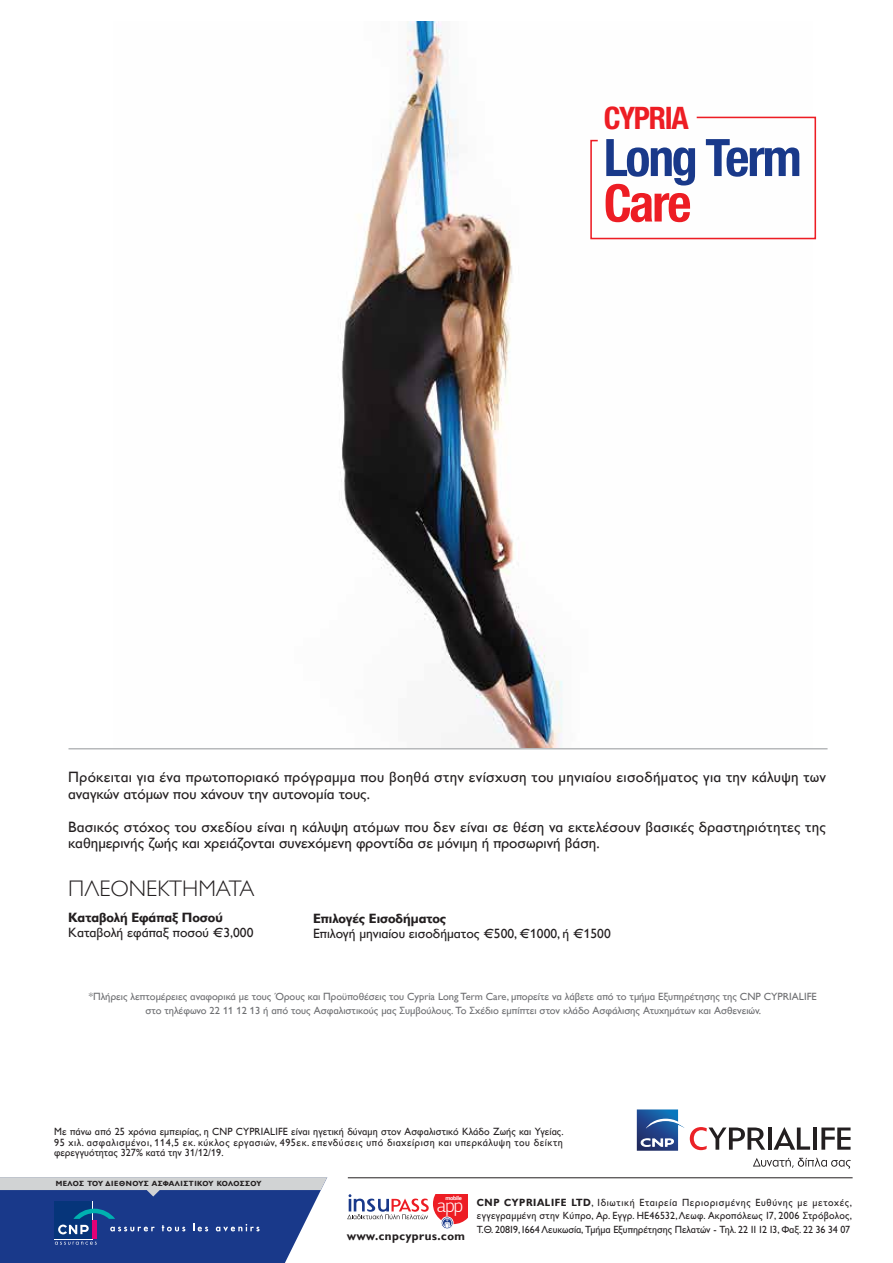
<style>
.page{position:relative;width:893px;height:1263px;background:#fff}
.page>*{position:absolute;margin:0;border:0;box-sizing:border-box;transform-origin:0 0}
.t1{font:700 55.5px "CF Helvetica Cond";letter-spacing:-.04em;color:#19398a}
.t2{font:700 55.5px "CF Helvetica Cond";color:#ed1d24}
.t3{font:700 33.3px "CF Helvetica Cond";letter-spacing:-.04em;color:#ed1d24}
.t4{font:300 22.5px "Gill Sans Hel TF";color:#231f20}
.t5{font:300 19.05px "PF Agora Sans Pro";color:#fff}
.t6{font:15px/16.5px "Gill Sans Hel TF";letter-spacing:.01em;color:#231f20}
.t7{font:13.5px "Gill Sans Hel TF";color:#231f20}
.t8{font:700 13.5px "Gill Sans Hel TF";color:#231f20}
.t9{font:700 12px "Gill Sans Hel";letter-spacing:.045em;color:#231f20}
.t10{font:10.5px/13.5px "Gill Sans Hel TF";color:#6d6e71;text-align:center}
.t11{font:10.5px/10.5px "Gill Sans Hel TF";letter-spacing:.005em;color:#231f20;text-align:justify;scale:.96 1}
.t12{font:10.5px/13.5px "Gill Sans Hel";color:#231f20;text-align:justify;scale:.95 1}
.t13{font:700 7.5px "Gill Sans Hel";letter-spacing:.05em;color:#231f20}
.t14{font:700 5.85px "PF Agora Sans Pro";letter-spacing:-.05em;color:#fff}
.s1{font-weight:700}
</style>
<div class="page">
<svg style="left:0;top:1177px;width:327px;height:86px;background:#47609e"></svg>
<div style="left:441px;top:1217px;width:12px;height:12px;border:1px solid #fff;border-radius:50%"></div>
<svg style="left:347px;top:1194px;width:121px;height:34px"></svg>
<hr style="left:768px;top:1127px;width:4px;height:23px;background:#231f20">
<svg style="left:773px;top:1127px;width:37px;height:23px"></svg>
<hr style="left:813px;top:1127px;width:4px;height:23px;background:#231f20">
<svg style="left:821px;top:1127px;width:29px;height:23px"></svg>
<svg style="left:636px;top:1109px;width:1px;height:42px"></svg>
<svg style="left:637px;top:1109px;width:128px;height:42px"></svg>
<svg style="left:753px;top:1158px;width:98px;height:11px"></svg>
<hr style="left:348px;top:1177px;width:505px;height:1px;background:#231f20">
<img style="left:340px;top:21px;width:223px;height:727px">
<hr style="left:68px;top:748px;width:759px;height:1px;background:#939598">
<svg style="left:590px;top:116px;width:227px;height:124px"></svg>
<h2 class="t3" style="left:604px;top:100px;width:86px">CYPRIA</h2>
<h1 class="t1" style="left:604px;top:128px;width:199px">Long Term</h1>
<h1 class="t2" style="left:604px;top:174px;width:89px">Care</h1>
<p class="t6" style="left:68px;top:769px;width:759px">Πρόκειται για ένα πρωτοποριακό πρόγραµµα που βοηθά στην ενίσχυση του µηνιαίου εισοδήµατος για την κάλυψη των αναγκών ατόµων που χάνουν την αυτονοµία τους.</p>
<p class="t6" style="left:68px;top:819px;width:759px">Βασικός στόχος του σχεδίου είναι η κάλυψη ατόµων που δεν είναι σε θέση να εκτελέσουν βασικές δραστηριότητες της καθηµερινής ζωής και χρειάζονται συνεχόµενη φροντίδα σε µόνιµη ή προσωρινή βάση.</p>
<h3 class="t4" style="left:68px;top:876px;width:188px">ΠΛΕΟΝΕΚΤΗΜΑΤΑ</h3>
<p class="t8" style="left:68px;top:910px;width:156px">Καταβολή Εφάπαξ Ποσού</p>
<p class="t7" style="left:68px;top:925px;width:187px">Καταβολή εφάπαξ ποσού €3,000</p>
<p class="t8" style="left:313px;top:910px;width:135px">Επιλογές Εισοδήµατος</p>
<p class="t7" style="left:313px;top:926px;width:299px">Επιλογή µηνιαίου εισοδήµατος €500, €1000, ή €1500</p>
<p class="t10" style="left:89px;top:990px;width:730px">*Πλήρεις λεπτοµέρειες αναφορικά µε τους Όρους και Προϋποθέσεις του Cypria Long Term Care, µπορείτε να λάβετε από το τµήµα Εξυπηρέτησης της CNP CYPRIALIFE στο τηλέφωνο 22 11 12 13 ή από τους Ασφαλιστικούς µας Συµβούλους. Το Σχέδιο εµπίπτει στον κλάδο Ασφάλισης Ατυχηµάτων και Ασθενειών.</p>
<p class="t11" style="left:54px;top:1126px;width:532px">Με πάνω από 25 χρόνια εµπειρίας, η CNP CYPRIALIFE είναι ηγετική δύναµη στον Ασφαλιστικό Κλάδο Ζωής και Υγείας.<br>95 χιλ. ασφαλισµένοι, 114,5 εκ. κύκλος εργασιών, 495εκ. επενδύσεις υπό διαχείριση και υπερκάλυψη του δείκτη φερεγγυότητας 327% κατά την 31/12/19.</p>
<p class="t13" style="left:56px;top:1179px;width:207px">ΜΕΛΟΣ ΤΟΥ ∆ΙΕΘΝΟΥΣ ΑΣΦΑΛΙΣΤΙΚΟΥ ΚΟΛΟΣΣΟΥ</p>
<p class="t14" style="left:445px;top:1194px;width:18px">mobile</p>
<p class="t12" style="left:477px;top:1195px;width:396px"><span class="s1">CNP CYPRIALIFE LTD</span>, Ιδιωτική Εταιρεία Περιορισµένης Ευθύνης µε µετοχές, εγγεγραµµένη στην Κύπρο, Αρ. Εγγρ. HE46532, Λεωφ. Ακροπόλεως 17, 2006 Στρόβολος, Τ.Θ. 20819, 1664 Λευκωσία, Τµήµα Εξυπηρέτησης Πελατών - Τηλ. 22 11 12 13, Φαξ. 22 36 34 07</p>
<p class="t5" style="left:437px;top:1194px;width:28px">app</p>
<p class="t9" style="left:347px;top:1229px;width:119px">www.cnpcyprus.com</p>
</div>
